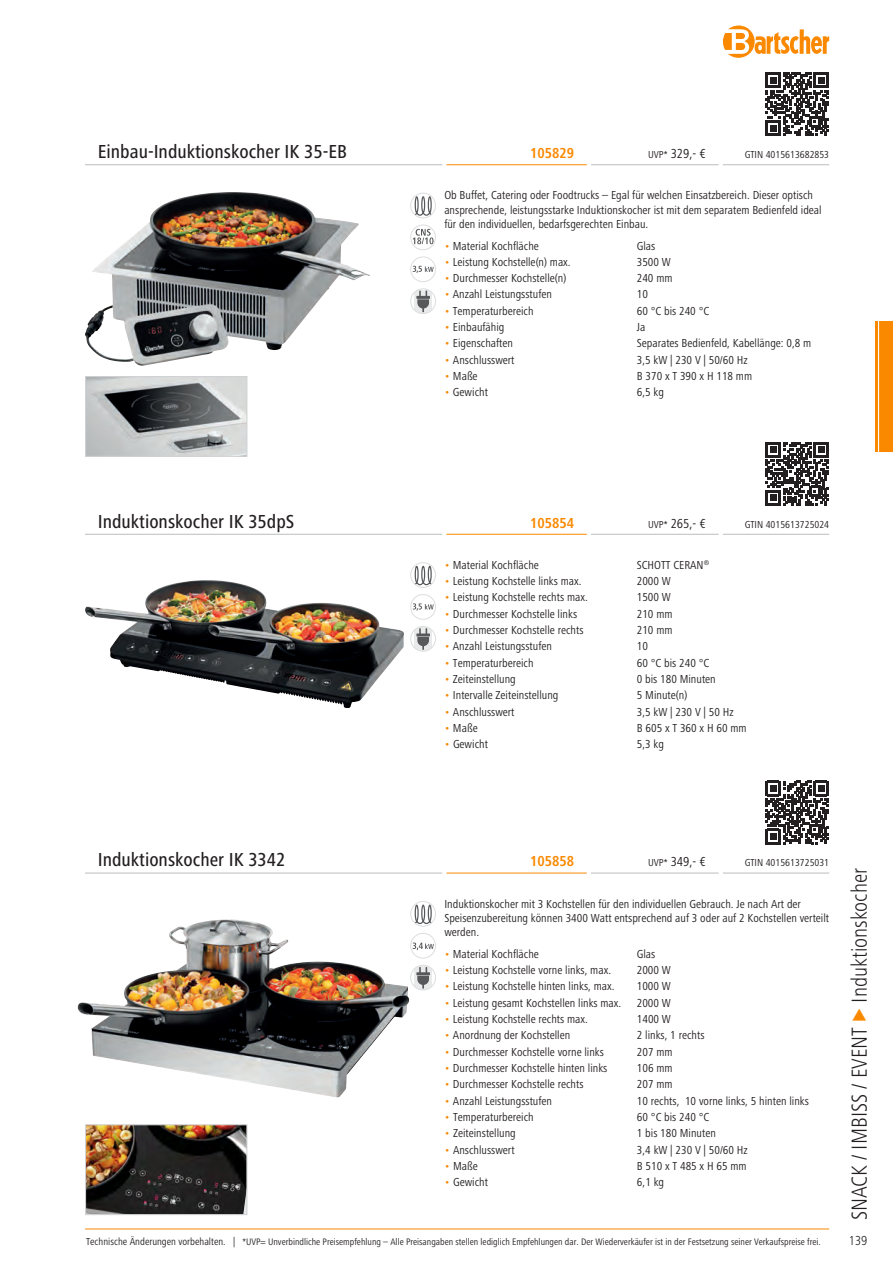
<style>
.page{position:relative;width:893px;height:1263px;background:#fff}
.page>*{position:absolute;margin:0;border:0;box-sizing:border-box;transform-origin:0 0}
.t1{font:300 condensed 22.5px "Frutiger Next LTW1 G";color:#231f20}
.t2{font:500 condensed 19.5px "Frutiger Next LTW1 G";color:#231f20}
.t3{font:700 condensed 15px "Frutiger Next LTW1 G";color:#fa8900}
.t4{font:condensed 13.5px "Frutiger Next LTW1 G";color:#231f20}
.t5{font:300 condensed 13.5px "Frutiger Next LTW1 G";color:#231f20}
.t6{font:condensed 12px/14.4px "Frutiger Next LTW1 G";color:#231f20}
.t7{font:condensed 10.5px "Frutiger Next LTW1 G";color:#231f20}
.t8{font:condensed 9.75px "Frutiger Next LTW1 G";color:#231f20}
.s1{font-size:10.5px}
.s2{color:#fa8900}
</style>
<div class="page">
<img style="left:85px;top:192px;width:279px;height:174px">
<img style="left:87px;top:378px;width:158px;height:77px">
<div style="left:85px;top:376px;width:162px;height:81px;border:1px solid #d1d2d4"></div>
<img style="left:85px;top:580px;width:234px;height:120px">
<img style="left:77px;top:919px;width:333px;height:178px">
<img style="left:87px;top:1126px;width:158px;height:87px">
<div style="left:85px;top:1124px;width:162px;height:91px;border:1px solid #d1d2d4"></div>
<hr style="left:723px;top:164px;width:106px;height:1px;background:#bcbdc0">
<hr style="left:591px;top:164px;width:128px;height:1px;background:#bcbdc0">
<hr style="left:446px;top:164px;width:141px;height:1px;background:#fa8900">
<hr style="left:85px;top:164px;width:357px;height:1px;background:#bcbdc0">
<hr style="left:723px;top:534px;width:106px;height:1px;background:#bcbdc0">
<hr style="left:591px;top:534px;width:128px;height:1px;background:#bcbdc0">
<hr style="left:446px;top:534px;width:141px;height:1px;background:#fa8900">
<hr style="left:85px;top:534px;width:357px;height:1px;background:#bcbdc0">
<hr style="left:723px;top:873px;width:106px;height:1px;background:#bcbdc0">
<hr style="left:591px;top:873px;width:128px;height:1px;background:#bcbdc0">
<hr style="left:446px;top:873px;width:141px;height:1px;background:#fa8900">
<hr style="left:85px;top:873px;width:357px;height:1px;background:#bcbdc0">
<svg style="left:766px;top:73px;width:63px;height:63px"></svg>
<svg style="left:410px;top:192px;width:26px;height:122px"></svg>
<div style="left:410px;top:288px;width:26px;height:26px;border:1px solid #dcdddf;border-radius:50%"></div>
<svg style="left:766px;top:442px;width:63px;height:63px"></svg>
<svg style="left:410px;top:562px;width:26px;height:88px"></svg>
<div style="left:410px;top:626px;width:26px;height:26px;border:1px solid #dcdddf;border-radius:50%"></div>
<svg style="left:766px;top:781px;width:63px;height:63px"></svg>
<svg style="left:408px;top:901px;width:28px;height:91px"></svg>
<div style="left:410px;top:965px;width:26px;height:25px;border:1px solid #dcdddf;border-radius:50%"></div>
<hr style="left:85px;top:1228px;width:744px;height:1px;background:#fa8900">
<svg style="left:723px;top:26px;width:106px;height:32px"></svg>
<div style="left:876px;top:321px;width:17px;height:131px;background:#fa8900"></div>
<hr style="left:878px;top:321px;width:1px;height:131px;background:#fff">
<h2 class="t2" style="left:98px;top:140px;width:251px">Einbau-Induktionskocher IK 35-EB</h2>
<p class="t4" style="left:648px;top:146px;width:59px"><span class="s1">UVP*</span> 329,- €</p>
<p class="t7" style="left:745px;top:149px;width:86px">GTIN 4015613682853</p>
<p class="t3" style="left:530px;top:144px;width:45px">105829</p>
<p class="t6" style="left:444px;top:188px;width:379px">Ob Buffet, Catering oder Foodtrucks – Egal für welchen Einsatzbereich. Dieser optisch ansprechende, leistungsstarke Induktionskocher ist mit dem separatem Bedienfeld ideal für den individuellen, bedarfsgerechten Einbau.</p>
<p class="t6" style="left:444px;top:238px;width:96px"><span class="s2">•</span> Material Kochfläche</p>
<p class="t6" style="left:637px;top:238px;width:20px">Glas</p>
<p class="t6" style="left:444px;top:255px;width:128px"><span class="s2">•</span> Leistung Kochstelle(n) max.</p>
<p class="t6" style="left:637px;top:255px;width:36px">3500 W</p>
<p class="t6" style="left:444px;top:271px;width:123px"><span class="s2">•</span> Durchmesser Kochstelle(n)</p>
<p class="t6" style="left:637px;top:271px;width:37px">240 mm</p>
<p class="t6" style="left:444px;top:287px;width:109px"><span class="s2">•</span> Anzahl Leistungsstufen</p>
<p class="t6" style="left:637px;top:287px;width:13px">10</p>
<p class="t6" style="left:444px;top:304px;width:91px"><span class="s2">•</span> Temperaturbereich</p>
<p class="t6" style="left:637px;top:304px;width:74px">60 °C bis 240 °C</p>
<p class="t6" style="left:444px;top:320px;width:62px"><span class="s2">•</span> Einbaufähig</p>
<p class="t6" style="left:637px;top:320px;width:10px">Ja</p>
<p class="t6" style="left:444px;top:336px;width:70px"><span class="s2">•</span> Eigenschaften</p>
<p class="t6" style="left:637px;top:336px;width:176px">Separates Bedienfeld, Kabellänge: 0,8 m</p>
<p class="t6" style="left:444px;top:352px;width:72px"><span class="s2">•</span> Anschlusswert</p>
<p class="t6" style="left:637px;top:352px;width:112px">3,5 kW | 230 V | 50/60 Hz</p>
<p class="t6" style="left:444px;top:369px;width:35px"><span class="s2">•</span> Maße</p>
<p class="t6" style="left:637px;top:369px;width:117px">B 370 x T 390 x H 118 mm</p>
<p class="t6" style="left:444px;top:385px;width:45px"><span class="s2">•</span> Gewicht</p>
<p class="t6" style="left:637px;top:385px;width:29px">6,5 kg</p>
<h2 class="t2" style="left:98px;top:510px;width:198px">Induktionskocher IK 35dpS</h2>
<p class="t4" style="left:648px;top:515px;width:59px"><span class="s1">UVP*</span> 265,- €</p>
<p class="t7" style="left:745px;top:518px;width:86px">GTIN 4015613725024</p>
<p class="t3" style="left:530px;top:514px;width:45px">105854</p>
<p class="t6" style="left:444px;top:558px;width:96px"><span class="s2">•</span> Material Kochfläche</p>
<p class="t6" style="left:637px;top:558px;width:74px">SCHOTT CERAN<sup>®</sup></p>
<p class="t6" style="left:444px;top:574px;width:139px"><span class="s2">•</span> Leistung Kochstelle links max.</p>
<p class="t6" style="left:637px;top:574px;width:36px">2000 W</p>
<p class="t6" style="left:444px;top:590px;width:145px"><span class="s2">•</span> Leistung Kochstelle rechts max.</p>
<p class="t6" style="left:637px;top:590px;width:36px">1500 W</p>
<p class="t6" style="left:444px;top:606px;width:134px"><span class="s2">•</span> Durchmesser Kochstelle links</p>
<p class="t6" style="left:637px;top:606px;width:37px">210 mm</p>
<p class="t6" style="left:444px;top:623px;width:141px"><span class="s2">•</span> Durchmesser Kochstelle rechts</p>
<p class="t6" style="left:637px;top:623px;width:37px">210 mm</p>
<p class="t6" style="left:444px;top:639px;width:109px"><span class="s2">•</span> Anzahl Leistungsstufen</p>
<p class="t6" style="left:637px;top:639px;width:13px">10</p>
<p class="t6" style="left:444px;top:655px;width:91px"><span class="s2">•</span> Temperaturbereich</p>
<p class="t6" style="left:637px;top:655px;width:74px">60 °C bis 240 °C</p>
<p class="t6" style="left:444px;top:672px;width:73px"><span class="s2">•</span> Zeiteinstellung</p>
<p class="t6" style="left:637px;top:672px;width:80px">0 bis 180 Minuten</p>
<p class="t6" style="left:444px;top:688px;width:116px"><span class="s2">•</span> Intervalle Zeiteinstellung</p>
<p class="t6" style="left:637px;top:688px;width:52px">5 Minute(n)</p>
<p class="t6" style="left:444px;top:704px;width:72px"><span class="s2">•</span> Anschlusswert</p>
<p class="t6" style="left:637px;top:704px;width:98px">3,5 kW | 230 V | 50 Hz</p>
<p class="t6" style="left:444px;top:721px;width:35px"><span class="s2">•</span> Maße</p>
<p class="t6" style="left:637px;top:721px;width:111px">B 605 x T 360 x H 60 mm</p>
<p class="t6" style="left:444px;top:737px;width:45px"><span class="s2">•</span> Gewicht</p>
<p class="t6" style="left:637px;top:737px;width:29px">5,3 kg</p>
<h2 class="t2" style="left:98px;top:849px;width:189px">Induktionskocher IK 3342</h2>
<p class="t4" style="left:648px;top:854px;width:59px"><span class="s1">UVP*</span> 349,- €</p>
<p class="t7" style="left:745px;top:857px;width:86px">GTIN 4015613725031</p>
<p class="t3" style="left:530px;top:853px;width:45px">105858</p>
<p class="t6" style="left:444px;top:896px;width:386px">Induktionskocher mit 3 Kochstellen für den individuellen Gebrauch. Je nach Art der<br>Speisenzubereitung können 3400 Watt entsprechend auf 3 oder auf 2 Kochstellen verteilt werden.</p>
<p class="t6" style="left:444px;top:946px;width:96px"><span class="s2">•</span> Material Kochfläche</p>
<p class="t6" style="left:637px;top:946px;width:20px">Glas</p>
<p class="t6" style="left:444px;top:963px;width:168px"><span class="s2">•</span> Leistung Kochstelle vorne links, max.</p>
<p class="t6" style="left:637px;top:963px;width:36px">2000 W</p>
<p class="t6" style="left:444px;top:979px;width:172px"><span class="s2">•</span> Leistung Kochstelle hinten links, max.</p>
<p class="t6" style="left:637px;top:979px;width:36px">1000 W</p>
<p class="t6" style="left:444px;top:995px;width:178px"><span class="s2">•</span> Leistung gesamt Kochstellen links max.</p>
<p class="t6" style="left:637px;top:995px;width:36px">2000 W</p>
<p class="t6" style="left:444px;top:1012px;width:145px"><span class="s2">•</span> Leistung Kochstelle rechts max.</p>
<p class="t6" style="left:637px;top:1012px;width:36px">1400 W</p>
<p class="t6" style="left:444px;top:1028px;width:127px"><span class="s2">•</span> Anordnung der Kochstellen</p>
<p class="t6" style="left:637px;top:1028px;width:69px">2 links, 1 rechts</p>
<p class="t6" style="left:444px;top:1044px;width:161px"><span class="s2">•</span> Durchmesser Kochstelle vorne links</p>
<p class="t6" style="left:637px;top:1044px;width:37px">207 mm</p>
<p class="t6" style="left:444px;top:1061px;width:164px"><span class="s2">•</span> Durchmesser Kochstelle hinten links</p>
<p class="t6" style="left:637px;top:1061px;width:37px">106 mm</p>
<p class="t6" style="left:444px;top:1077px;width:141px"><span class="s2">•</span> Durchmesser Kochstelle rechts</p>
<p class="t6" style="left:637px;top:1077px;width:37px">207 mm</p>
<p class="t6" style="left:444px;top:1093px;width:109px"><span class="s2">•</span> Anzahl Leistungsstufen</p>
<p class="t6" style="left:637px;top:1093px;width:174px">10 rechts, 10 vorne links, 5 hinten links</p>
<p class="t6" style="left:444px;top:1110px;width:91px"><span class="s2">•</span> Temperaturbereich</p>
<p class="t6" style="left:637px;top:1110px;width:74px">60 °C bis 240 °C</p>
<p class="t6" style="left:444px;top:1126px;width:73px"><span class="s2">•</span> Zeiteinstellung</p>
<p class="t6" style="left:637px;top:1126px;width:80px">1 bis 180 Minuten</p>
<p class="t6" style="left:444px;top:1142px;width:72px"><span class="s2">•</span> Anschlusswert</p>
<p class="t6" style="left:637px;top:1142px;width:112px">3,4 kW | 230 V | 50/60 Hz</p>
<p class="t6" style="left:444px;top:1159px;width:35px"><span class="s2">•</span> Maße</p>
<p class="t6" style="left:637px;top:1159px;width:111px">B 510 x T 485 x H 65 mm</p>
<p class="t6" style="left:445px;top:1175px;width:45px"><span class="s2">•</span> Gewicht</p>
<p class="t6" style="left:637px;top:1175px;width:29px">6,1 kg</p>
<p class="t8" style="left:86px;top:1236px;width:736px"><span class="s1">Technische Änderungen vorbehalten. |</span> *UVP= Unverbindliche Preisempfehlung – Alle Preisangaben stellen lediglich Empfehlungen dar. Der Wiederverkäufer ist in der Festsetzung seiner Verkaufspreise frei.</p>
<h1 class="t1" style="left:846px;top:1220px;width:354px;rotate:-90deg">SNACK / IMBISS / EVENT <span class="s2">◆</span> Induktionskocher</h1>
<p class="t5" style="left:849px;top:1233px;width:20px">139</p>
</div>
